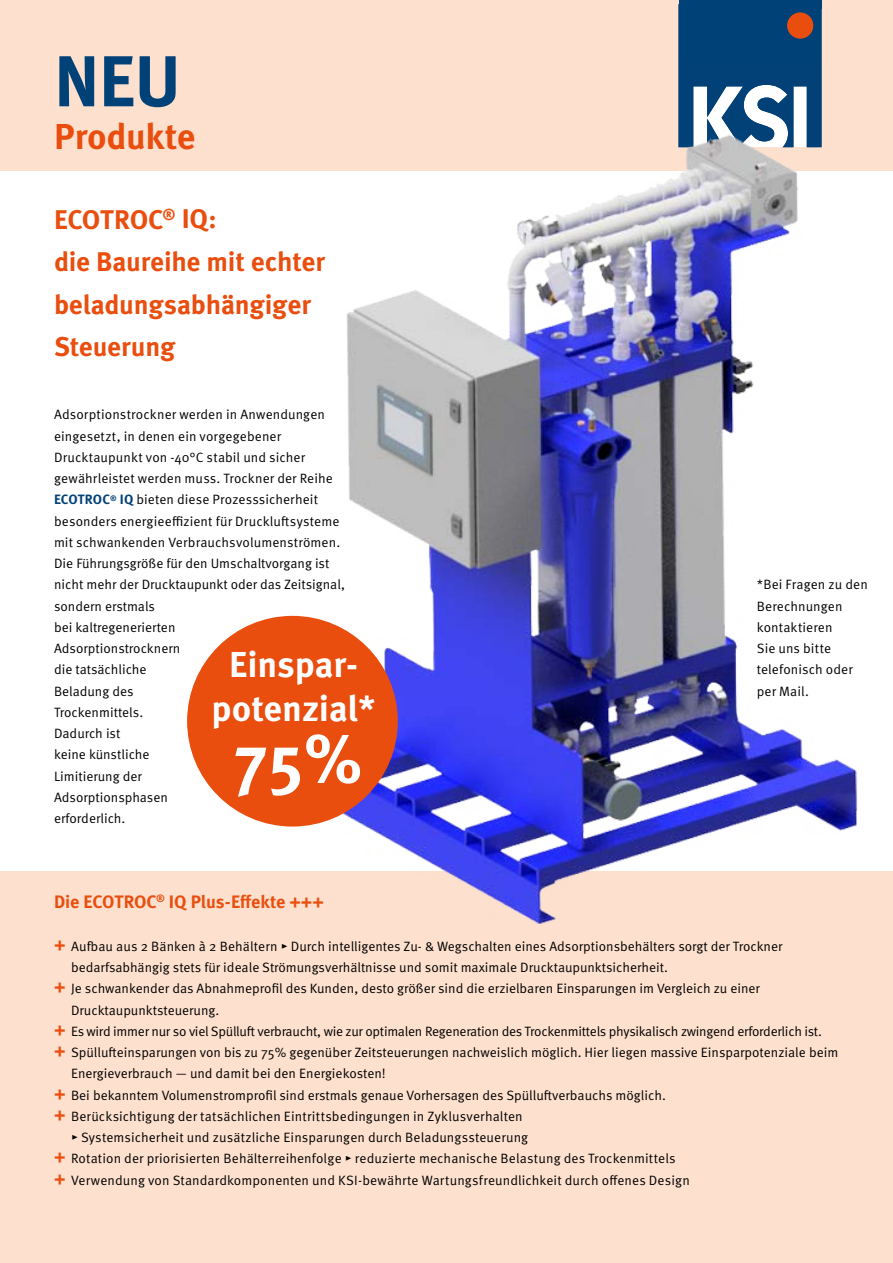
<style>
.page{position:relative;width:893px;height:1263px;background:#fff}
.page>*{position:absolute;margin:0;border:0;box-sizing:border-box;transform-origin:0 0}
.t1{font:700 72px "Meta OT";color:#004177}
.t2{font:700 69px "Meta OT";color:#fff}
.t3{font:700 36px/43.2px "Meta OT";color:#fff;text-align:center}
.t4{font:700 36px "Meta OT";letter-spacing:-.01em;color:#e94e0f}
.t5{font:700 27px/42.5px "Meta OT";letter-spacing:-.01em;color:#e94e0f}
.t6{font:700 18px "Meta OT";letter-spacing:-.005em;color:#e94e0f}
.t7{font:13.5px/21.3px "Meta OT";color:#000}
.t8{font:13.5px "Meta OT";letter-spacing:-.02em;color:#000}
.s1{font-weight:700;color:#004177}
.s2{font-weight:700;font-size:18px;color:#e94e0f}
</style>
<div class="page">
<div style="left:0;top:0;width:893px;height:170px;background:#fde0ce"></div>
<div style="left:679px;top:0;width:142px;height:9px;background:#004177"></div>
<div style="left:679px;top:9px;width:142px;height:52px;background:#004177"></div>
<div style="left:787px;top:12px;width:26px;height:27px;background:#e94e0f;border-radius:50%"></div>
<div style="left:0;top:872px;width:893px;height:391px;background:#fde0ce"></div>
<img style="left:328px;top:61px;width:544px;height:862px">
<div style="left:187px;top:616px;width:211px;height:210px;background:#e94e0f;border-radius:50%"></div>
<p class="t1" style="left:54px;top:36px;width:128px">NEU</p>
<p class="t4" style="left:54px;top:114px;width:143px">Produkte</p>
<p class="t5" style="left:54px;top:198px;width:272px">ECOTROC<sup>®</sup> IQ:<br>die Baureihe mit echter beladungsabhängiger<br>Steuerung</p>
<p class="t7" style="left:54px;top:404px;width:292px">Adsorptionstrockner werden in Anwendungen eingesetzt, in denen ein vorgegebener<br>Drucktaupunkt von -40°C stabil und sicher gewährleistet werden muss. Trockner der Reihe<br><span class="s1">ECOTROC</span><sup>®</sup> <span class="s1">IQ</span> bieten diese Prozesssicherheit besonders energieeffizient für Druckluftsysteme mit schwankenden Verbrauchsvolumenströmen.<br>Die Führungsgröße für den Umschaltvorgang ist nicht mehr der Drucktaupunkt oder das Zeitsignal, sondern erstmals<br>bei kaltregenerierten<br>Adsorptionstrocknern<br>die tatsächliche<br>Beladung des<br>Trockenmittels.<br>Dadurch ist<br>keine künstliche<br>Limitierung der<br>Adsorptionsphasen<br>erforderlich.</p>
<p class="t3" style="left:212px;top:644px;width:165px">Einspar&shy;potenzial*</p>
<p class="t2" style="left:234px;top:715px;width:130px">75%</p>
<p class="t7" style="left:757px;top:574px;width:113px">*Bei Fragen zu den<br>Berechnungen kontaktieren<br>Sie uns bitte telefonisch oder per Mail.</p>
<p class="t6" style="left:54px;top:891px;width:271px">Die ECOTROC<sup>®</sup> IQ Plus-Effekte +++</p>
<p class="t7" style="left:71px;top:936px;width:713px;text-indent:-17px"><span class="s2">+</span> Aufbau aus 2 Bänken à 2 Behältern ▸ Durch intelligentes Zu- &amp; Wegschalten eines Adsorptionsbehälters sorgt der Trockner bedarfsabhängig stets für ideale Strömungsverhältnisse und somit maximale Drucktaupunktsicherheit.</p>
<p class="t7" style="left:71px;top:978px;width:690px;text-indent:-17px"><span class="s2">+</span> Je schwankender das Abnahmeprofil des Kunden, desto größer sind die erzielbaren Einsparungen im Vergleich zu einer<br>Drucktaupunktsteuerung.</p>
<p class="t8" style="left:54px;top:1023px;width:769px"><span class="s2">+</span> Es wird immer nur so viel Spülluft verbraucht, wie zur optimalen Regeneration des Trockenmittels physikalisch zwingend erforderlich ist.</p>
<p class="t7" style="left:71px;top:1042px;width:769px;text-indent:-17px"><span class="s2">+</span> Spüllufteinsparungen von bis zu 75% gegenüber Zeitsteuerungen nachweislich möglich. Hier liegen massive Einsparpotenziale beim<br>Energieverbrauch — und damit bei den Energiekosten!</p>
<p class="t7" style="left:54px;top:1084px;width:613px"><span class="s2">+</span> Bei bekanntem Volumenstromprofil sind erstmals genaue Vorhersagen des Spülluftverbauchs möglich.</p>
<p class="t7" style="left:71px;top:1106px;width:459px;text-indent:-17px"><span class="s2">+</span> Berücksichtigung der tatsächlichen Eintrittsbedingungen in Zyklusverhalten ▸ Systemsicherheit und zusätzliche Einsparungen durch Beladungssteuerung</p>
<p class="t7" style="left:54px;top:1148px;width:623px"><span class="s2">+</span> Rotation der priorisierten Behälterreihenfolge ▸ reduzierte mechanische Belastung des Trockenmittels</p>
<p class="t7" style="left:54px;top:1169px;width:637px"><span class="s2">+</span> Verwendung von Standardkomponenten und KSI-bewährte Wartungsfreundlichkeit durch offenes Design</p>
</div>
